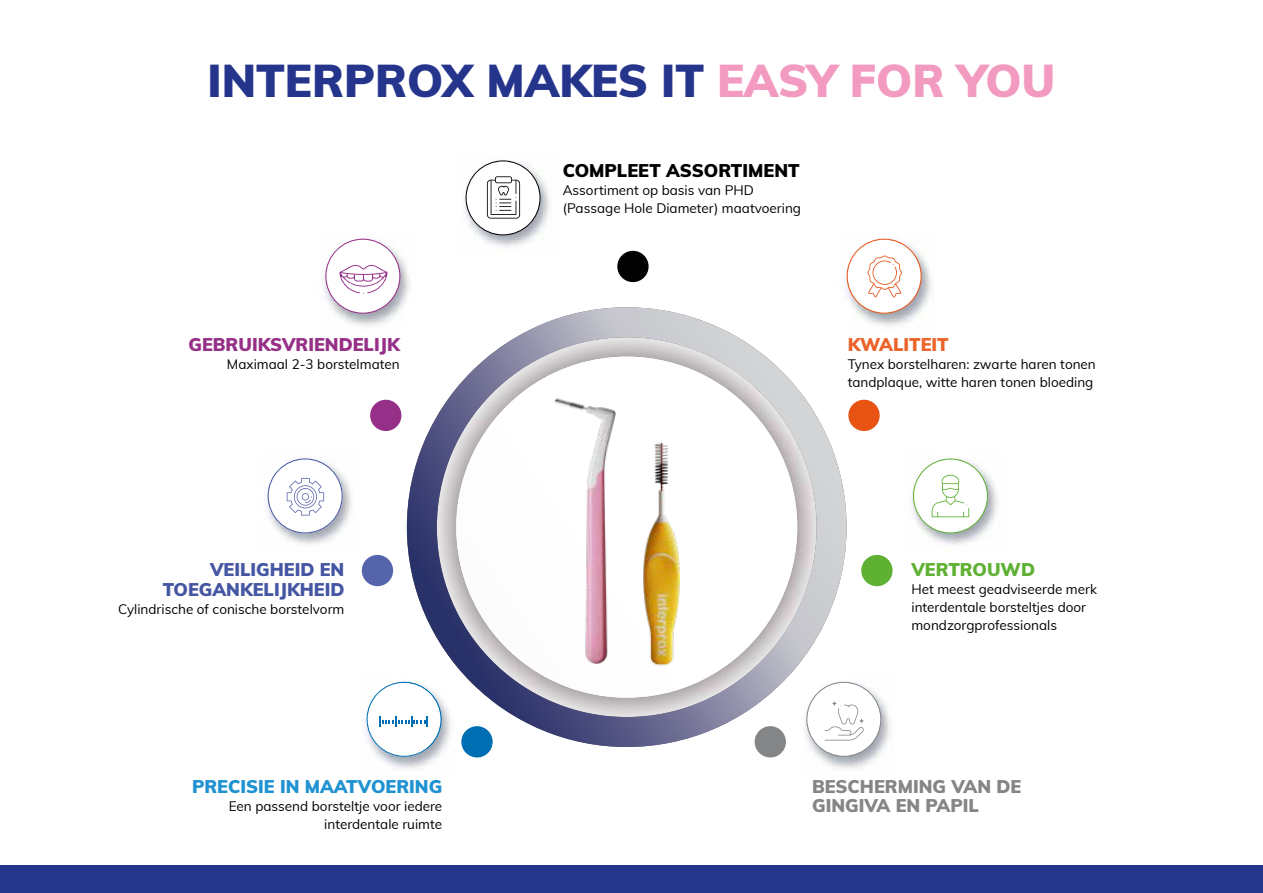
<style>
.page{position:relative;width:1263px;height:893px;background:#fff}
.page>*{position:absolute;margin:0;border:0;box-sizing:border-box;transform-origin:0 0}
.t1{font:900 45px "Muli";color:#26358c}
.t2{font:900 18px/19.5px "Muli";color:#848587}
.t3{font:900 18px/19.5px "Muli";color:#4556a2;text-align:right}
.t4{font:900 18px "Muli";color:#1f92d1}
.t5{font:900 18px "Muli";color:#000}
.t6{font:900 18px "Muli";color:#962f87}
.t7{font:900 18px "Muli";color:#ec6329}
.t8{font:900 18px "Muli";color:#5eb132}
.t9{font:13.5px/18px "Muli";color:#000}
.s1{color:#f29abf}
</style>
<div class="page">
<div style="left:0;top:865px;width:1263px;height:28px;background:#26358c"></div>
<img style="left:465px;top:176px;width:85px;height:71px">
<svg style="left:466px;top:160px;width:75px;height:75px"></svg>
<div style="left:617px;top:251px;width:32px;height:31px;background:#020203;border-radius:50%"></div>
<img style="left:846px;top:238px;width:86px;height:88px">
<img style="left:324px;top:238px;width:86px;height:88px">
<img style="left:912px;top:474px;width:86px;height:71px">
<img style="left:267px;top:474px;width:85px;height:71px">
<svg style="left:401px;top:307px;width:452px;height:446px"></svg>
<div style="left:362px;top:555px;width:31px;height:31px;background:#5664ac;border-radius:50%"></div>
<div style="left:370px;top:400px;width:31px;height:31px;background:#962f87;border-radius:50%"></div>
<div style="left:848px;top:400px;width:32px;height:31px;background:#e85314;border-radius:50%"></div>
<div style="left:461px;top:726px;width:32px;height:31px;background:#006eb3;border-radius:50%"></div>
<div style="left:755px;top:726px;width:31px;height:31px;background:#848587;border-radius:50%"></div>
<div style="left:861px;top:555px;width:31px;height:31px;background:#5eb132;border-radius:50%"></div>
<svg style="left:847px;top:239px;width:75px;height:75px"></svg>
<svg style="left:913px;top:458px;width:75px;height:75px"></svg>
<img style="left:798px;top:676px;width:93px;height:93px">
<img style="left:798px;top:676px;width:51px;height:73px">
<svg style="left:806px;top:682px;width:75px;height:75px"></svg>
<svg style="left:367px;top:682px;width:75px;height:75px"></svg>
<svg style="left:325px;top:239px;width:75px;height:75px"></svg>
<svg style="left:268px;top:458px;width:75px;height:75px"></svg>
<img style="left:634px;top:417px;width:53px;height:257px">
<img style="left:542px;top:375px;width:87px;height:302px">
<h1 class="t1" style="left:208px;top:48px;width:849px">INTERPROX MAKES IT <span class="s1">EASY FOR YOU</span></h1>
<h2 class="t6" style="left:189px;top:331px;width:213px">GEBRUIKSVRIENDELIJK</h2>
<p class="t9" style="left:227px;top:354px;width:174px">Maximaal 2-3 borstelmaten</p>
<h2 class="t3" style="left:163px;top:559px;width:183px">VEILIGHEID EN<br>TOEGANKELIJKHEID</h2>
<p class="t9" style="left:118px;top:599px;width:228px">Cylindrische of conische borstelvorm</p>
<h2 class="t4" style="left:192px;top:773px;width:252px">PRECISIE IN MAATVOERING</h2>
<p class="t9" style="left:229px;top:796px;width:215px;text-align:right">Een passend borsteltje voor iedere interdentale ruimte</p>
<h2 class="t5" style="left:563px;top:157px;width:238px">COMPLEET ASSORTIMENT</h2>
<p class="t9" style="left:563px;top:181px;width:240px">Assortiment op basis van PHD (Passage Hole Diameter) maatvoering</p>
<h2 class="t7" style="left:848px;top:331px;width:103px">KWALITEIT</h2>
<p class="t9" style="left:848px;top:354px;width:250px">Tynex borstelharen: zwarte haren tonen tandplaque, witte haren tonen bloeding</p>
<h2 class="t8" style="left:911px;top:556px;width:125px">VERTROUWD</h2>
<p class="t9" style="left:911px;top:580px;width:187px">Het meest geadviseerde merk interdentale borsteltjes door mondzorgprofessionals</p>
<h2 class="t2" style="left:812px;top:776px;width:211px">BESCHERMING VAN DE<br>GINGIVA EN PAPIL</h2>
</div>
